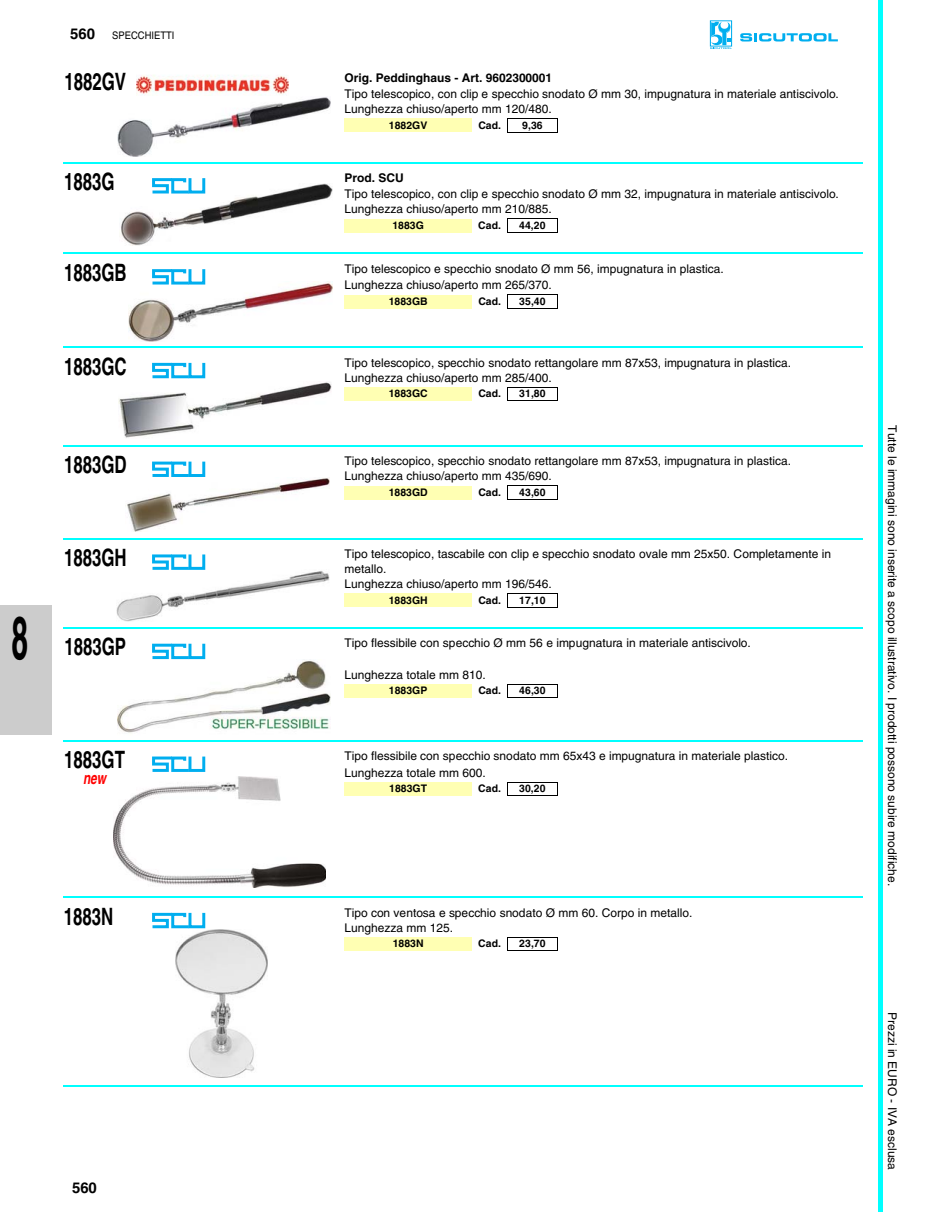
<style>
.page{position:relative;width:936px;height:1212px;background:#fff}
.page>*{position:absolute;margin:0;border:0;box-sizing:border-box;transform-origin:0 0}
.t1{font:700 60px "Helvetica";color:#000;scale:.5 1}
.t2{font:700 24px "Helvetica";color:#000;scale:.7 1}
.t3{font:italic 700 16.8px "Helvetica";color:#f00;scale:.71 1}
.t4{font:700 15px "Helvetica";color:#000}
.t5{font:12px/15px "Helvetica";color:#000}
.t6{font:700 12px "Helvetica";color:#000}
.t7{font:700 10.5px "Helvetica";letter-spacing:.005em;color:#000}
.t8{font:10.5px "Helvetica";letter-spacing:.005em;color:#000;scale:.9 1}
.s1{font-weight:700;font-size:15px}
</style>
<div class="page">
<hr style="left:878px;top:0;width:4px;height:1212px;background:#0ff">
<div style="left:708px;top:19px;width:26px;height:30px;border:3px solid #fff"></div>
<svg style="left:710px;top:22px;width:22px;height:27px"></svg>
<svg style="left:740px;top:33px;width:98px;height:9px"></svg>
<div style="left:0;top:606px;width:51px;height:128px;background:#ccc"></div>
<hr style="left:0;top:605px;width:52px;height:2px;background:#ccc">
<hr style="left:50px;top:606px;width:2px;height:128px;background:#ccc">
<img style="left:137px;top:75px;width:151px;height:21px">
<img style="left:118px;top:97px;width:213px;height:59px">
<div style="left:344px;top:119px;width:128px;height:13px;background:#ffffb3"></div>
<svg style="left:507px;top:119px;width:1px;height:13px"></svg>
<svg style="left:557px;top:119px;width:1px;height:13px"></svg>
<hr style="left:507px;top:118px;width:51px;height:1px;background:#000">
<hr style="left:507px;top:132px;width:51px;height:1px;background:#000">
<hr style="left:64px;top:162px;width:799px;height:1px;background:#0ff">
<img style="left:121px;top:184px;width:212px;height:62px">
<div style="left:149px;top:164px;width:59px;height:43px;background:#fff"></div>
<div style="left:188px;top:177px;width:17px;height:17px;border:3px solid #00aeef"></div>
<svg style="left:152px;top:177px;width:40px;height:17px"></svg>
<div style="left:344px;top:219px;width:128px;height:13px;background:#ffffb3"></div>
<svg style="left:507px;top:219px;width:1px;height:13px"></svg>
<svg style="left:557px;top:219px;width:1px;height:13px"></svg>
<hr style="left:507px;top:218px;width:51px;height:1px;background:#000">
<hr style="left:507px;top:232px;width:51px;height:1px;background:#000">
<hr style="left:64px;top:253px;width:799px;height:1px;background:#0ff">
<img style="left:128px;top:282px;width:204px;height:60px">
<div style="left:149px;top:255px;width:59px;height:43px;background:#fff"></div>
<div style="left:188px;top:268px;width:17px;height:17px;border:3px solid #00aeef"></div>
<svg style="left:152px;top:268px;width:40px;height:17px"></svg>
<div style="left:344px;top:295px;width:128px;height:13px;background:#ffffb3"></div>
<svg style="left:507px;top:295px;width:1px;height:13px"></svg>
<svg style="left:557px;top:295px;width:1px;height:13px"></svg>
<hr style="left:507px;top:294px;width:51px;height:1px;background:#000">
<hr style="left:507px;top:308px;width:51px;height:1px;background:#000">
<hr style="left:64px;top:346px;width:799px;height:2px;background:#0ff">
<img style="left:119px;top:382px;width:213px;height:56px">
<div style="left:149px;top:349px;width:59px;height:42px;background:#fff"></div>
<div style="left:188px;top:361px;width:17px;height:17px;border:3px solid #00aeef"></div>
<svg style="left:152px;top:361px;width:40px;height:18px"></svg>
<div style="left:344px;top:387px;width:128px;height:14px;background:#ffffb3"></div>
<svg style="left:507px;top:388px;width:1px;height:12px"></svg>
<svg style="left:557px;top:388px;width:1px;height:12px"></svg>
<hr style="left:507px;top:387px;width:51px;height:1px;background:#000">
<hr style="left:507px;top:400px;width:51px;height:1px;background:#000">
<hr style="left:64px;top:445px;width:799px;height:2px;background:#0ff">
<img style="left:125px;top:478px;width:204px;height:53px">
<div style="left:149px;top:448px;width:59px;height:42px;background:#fff"></div>
<div style="left:188px;top:460px;width:17px;height:17px;border:3px solid #00aeef"></div>
<svg style="left:152px;top:460px;width:40px;height:17px"></svg>
<div style="left:344px;top:486px;width:128px;height:13px;background:#ffffb3"></div>
<svg style="left:507px;top:486px;width:1px;height:13px"></svg>
<svg style="left:557px;top:486px;width:1px;height:13px"></svg>
<hr style="left:507px;top:485px;width:51px;height:1px;background:#000">
<hr style="left:507px;top:499px;width:51px;height:1px;background:#000">
<hr style="left:64px;top:538px;width:799px;height:2px;background:#0ff">
<img style="left:117px;top:571px;width:213px;height:50px">
<div style="left:149px;top:540px;width:59px;height:43px;background:#fff"></div>
<div style="left:188px;top:553px;width:17px;height:17px;border:3px solid #00aeef"></div>
<svg style="left:152px;top:553px;width:40px;height:17px"></svg>
<div style="left:344px;top:594px;width:128px;height:13px;background:#ffffb3"></div>
<svg style="left:507px;top:594px;width:1px;height:13px"></svg>
<svg style="left:557px;top:594px;width:1px;height:13px"></svg>
<hr style="left:507px;top:593px;width:51px;height:1px;background:#000">
<hr style="left:507px;top:607px;width:51px;height:1px;background:#000">
<hr style="left:64px;top:627px;width:799px;height:2px;background:#0ff">
<img style="left:118px;top:661px;width:213px;height:72px">
<div style="left:149px;top:630px;width:59px;height:42px;background:#fff"></div>
<div style="left:188px;top:642px;width:17px;height:17px;border:3px solid #00aeef"></div>
<svg style="left:152px;top:642px;width:40px;height:18px"></svg>
<div style="left:344px;top:684px;width:128px;height:14px;background:#ffffb3"></div>
<svg style="left:507px;top:685px;width:1px;height:13px"></svg>
<svg style="left:557px;top:685px;width:1px;height:13px"></svg>
<hr style="left:507px;top:684px;width:51px;height:1px;background:#000">
<hr style="left:507px;top:698px;width:51px;height:1px;background:#000">
<hr style="left:64px;top:740px;width:799px;height:2px;background:#0ff">
<div style="left:188px;top:755px;width:17px;height:17px;border:3px solid #00aeef"></div>
<svg style="left:152px;top:755px;width:40px;height:17px"></svg>
<img style="left:113px;top:777px;width:213px;height:110px">
<div style="left:344px;top:782px;width:128px;height:14px;background:#ffffb3"></div>
<svg style="left:507px;top:783px;width:1px;height:12px"></svg>
<svg style="left:557px;top:783px;width:1px;height:12px"></svg>
<hr style="left:507px;top:782px;width:51px;height:1px;background:#000">
<hr style="left:507px;top:795px;width:51px;height:1px;background:#000">
<hr style="left:64px;top:896px;width:799px;height:2px;background:#0ff">
<div style="left:188px;top:911px;width:17px;height:17px;border:3px solid #00aeef"></div>
<svg style="left:152px;top:911px;width:40px;height:18px"></svg>
<img style="left:176px;top:929px;width:91px;height:149px">
<div style="left:344px;top:937px;width:128px;height:14px;background:#ffffb3"></div>
<svg style="left:507px;top:938px;width:1px;height:12px"></svg>
<svg style="left:557px;top:938px;width:1px;height:12px"></svg>
<hr style="left:507px;top:937px;width:51px;height:1px;background:#000">
<hr style="left:507px;top:950px;width:51px;height:1px;background:#000">
<hr style="left:64px;top:1085px;width:799px;height:2px;background:#0ff">
<h1 class="t1" style="left:12px;top:601px;width:35px">8</h1>
<p class="t8" style="left:70px;top:29px;width:118px"><span class="s1">560</span> SPECCHIETTI</p>
<h2 class="t2" style="left:65px;top:67px;width:90px">1882GV</h2>
<p class="t6" style="left:344px;top:70px;width:209px">Orig. Peddinghaus - Art. 9602300001</p>
<p class="t5" style="left:344px;top:86px;width:496px">Tipo telescopico, con clip e specchio snodato Ø mm 30, impugnatura in materiale antiscivolo.<br>Lunghezza chiuso/aperto mm 120/480.</p>
<p class="t7" style="left:389px;top:119px;width:40px">1882GV</p>
<p class="t7" style="left:478px;top:119px;width:24px">Cad.</p>
<p class="t7" style="left:522px;top:119px;width:22px">9,36</p>
<h2 class="t2" style="left:64px;top:167px;width:74px">1883G</h2>
<p class="t6" style="left:344px;top:170px;width:61px">Prod. SCU</p>
<p class="t5" style="left:344px;top:187px;width:496px">Tipo telescopico, con clip e specchio snodato Ø mm 32, impugnatura in materiale antiscivolo.<br>Lunghezza chiuso/aperto mm 210/885.</p>
<p class="t7" style="left:392px;top:219px;width:33px">1883G</p>
<p class="t7" style="left:478px;top:219px;width:24px">Cad.</p>
<p class="t7" style="left:519px;top:219px;width:28px">44,20</p>
<h2 class="t2" style="left:64px;top:258px;width:91px">1883GB</h2>
<p class="t5" style="left:344px;top:260px;width:381px;line-height:16.5px">Tipo telescopico e specchio snodato Ø mm 56, impugnatura in plastica.<br>Lunghezza chiuso/aperto mm 265/370.</p>
<p class="t7" style="left:389px;top:295px;width:41px">1883GB</p>
<p class="t7" style="left:478px;top:295px;width:24px">Cad.</p>
<p class="t7" style="left:519px;top:295px;width:28px">35,40</p>
<h2 class="t2" style="left:64px;top:352px;width:91px">1883GC</h2>
<p class="t5" style="left:344px;top:355px;width:448px">Tipo telescopico, specchio snodato rettangolare mm 87x53, impugnatura in plastica.<br>Lunghezza chiuso/aperto mm 285/400.</p>
<p class="t7" style="left:389px;top:387px;width:41px">1883GC</p>
<p class="t7" style="left:478px;top:387px;width:24px">Cad.</p>
<p class="t7" style="left:519px;top:387px;width:28px">31,80</p>
<h2 class="t2" style="left:64px;top:450px;width:91px">1883GD</h2>
<p class="t5" style="left:344px;top:454px;width:448px">Tipo telescopico, specchio snodato rettangolare mm 87x53, impugnatura in plastica.<br>Lunghezza chiuso/aperto mm 435/690.</p>
<p class="t7" style="left:389px;top:486px;width:41px">1883GD</p>
<p class="t7" style="left:478px;top:486px;width:24px">Cad.</p>
<p class="t7" style="left:519px;top:486px;width:28px">43,60</p>
<h2 class="t2" style="left:64px;top:543px;width:91px">1883GH</h2>
<p class="t5" style="left:344px;top:546px;width:488px">Tipo telescopico, tascabile con clip e specchio snodato ovale mm 25x50. Completamente in metallo.<br>Lunghezza chiuso/aperto mm 196/546.</p>
<p class="t7" style="left:389px;top:594px;width:41px">1883GH</p>
<p class="t7" style="left:478px;top:594px;width:24px">Cad.</p>
<p class="t7" style="left:519px;top:594px;width:28px">17,10</p>
<h2 class="t2" style="left:65px;top:632px;width:90px">1883GP</h2>
<p class="t5" style="left:344px;top:636px;width:408px">Tipo flessibile con specchio Ø mm 56 e impugnatura in materiale antiscivolo.</p>
<p class="t5" style="left:344px;top:667px;width:143px">Lunghezza totale mm 810.</p>
<p class="t7" style="left:389px;top:684px;width:40px">1883GP</p>
<p class="t7" style="left:478px;top:684px;width:24px">Cad.</p>
<p class="t7" style="left:519px;top:684px;width:28px">46,30</p>
<h2 class="t2" style="left:64px;top:745px;width:88px">1883GT</h2>
<h3 class="t3" style="left:83px;top:772px;width:34px">new</h3>
<p class="t5" style="left:344px;top:748px;width:445px;line-height:16.5px">Tipo flessibile con specchio snodato mm 65x43 e impugnatura in materiale plastico.<br>Lunghezza totale mm 600.</p>
<p class="t7" style="left:389px;top:782px;width:39px">1883GT</p>
<p class="t7" style="left:478px;top:782px;width:24px">Cad.</p>
<p class="t7" style="left:519px;top:782px;width:28px">30,20</p>
<h2 class="t2" style="left:64px;top:901px;width:72px">1883N</h2>
<p class="t5" style="left:344px;top:905px;width:349px">Tipo con ventosa e specchio snodato Ø mm 60. Corpo in metallo.<br>Lunghezza mm 125.</p>
<p class="t7" style="left:393px;top:937px;width:32px">1883N</p>
<p class="t7" style="left:478px;top:937px;width:24px">Cad.</p>
<p class="t7" style="left:519px;top:937px;width:28px">23,70</p>
<p class="t4" style="left:72px;top:1179px;width:26px">560</p>
<p class="t5" style="left:900px;top:425px;width:462px;rotate:90deg">Tutte le immagini sono inserite a scopo illustrativo. I prodotti possono subire modifiche.</p>
<p class="t5" style="left:900px;top:1012px;width:159px;rotate:90deg">Prezzi in EURO - IVA esclusa</p>
</div>
